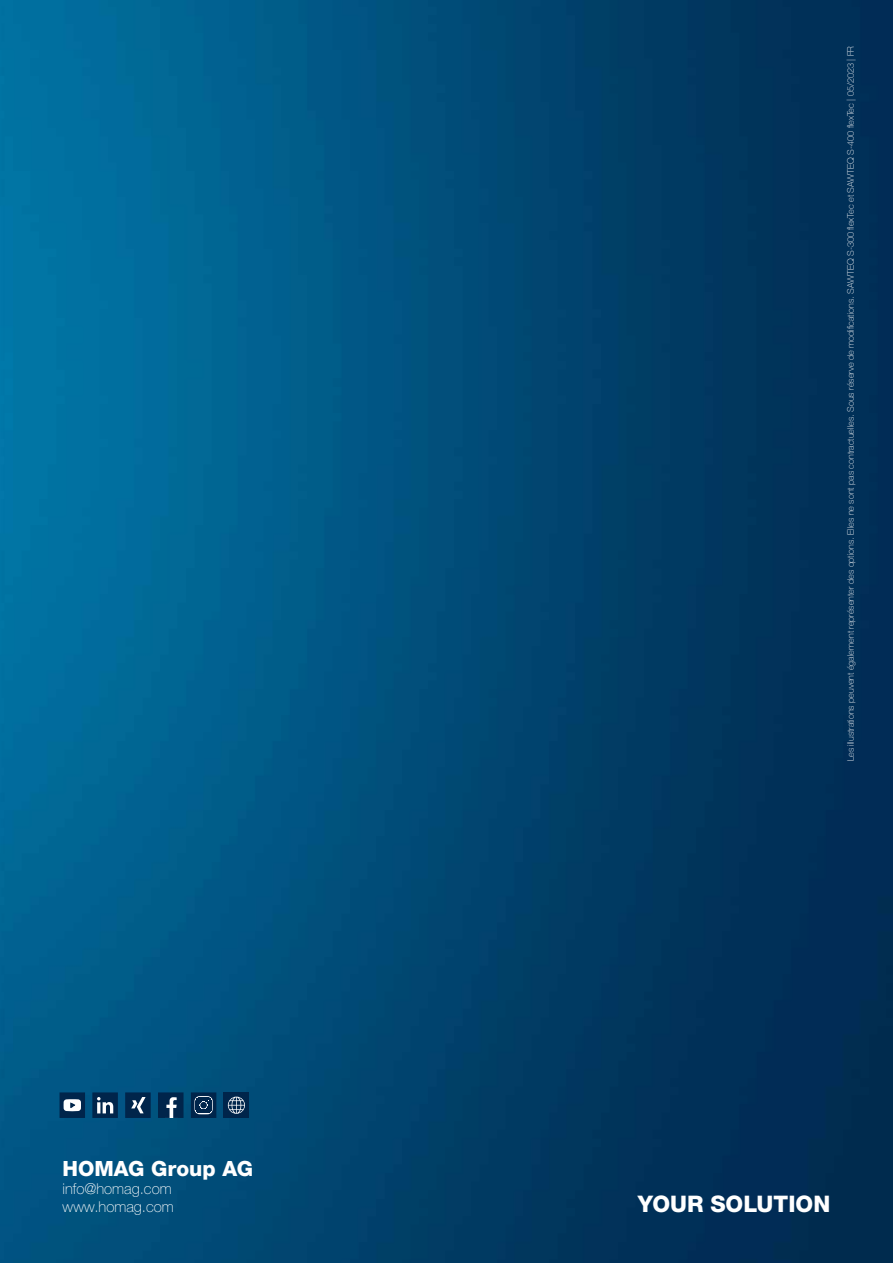
<style>
.page{position:relative;width:893px;height:1263px;background:#fff}
.page>*{position:absolute;margin:0;border:0;box-sizing:border-box;transform-origin:0 0}
.t1{font:800 22.8px "Helvetica Neue LTW1 G";color:#fff}
.t2{font:800 21px "Helvetica Neue LTW1 G";color:#fff}
.t3{font:100 15px/18px "Helvetica Neue LTW1 G";color:#fff}
.t4{font:100 9px "Helvetica Neue LTW1 G";color:#fff}
</style>
<div class="page">
<img style="left:0;top:0;width:893px;height:1263px">
<svg style="left:60px;top:1092px;width:25px;height:26px"></svg>
<svg style="left:92px;top:1092px;width:26px;height:26px"></svg>
<svg style="left:125px;top:1092px;width:26px;height:26px"></svg>
<svg style="left:158px;top:1092px;width:26px;height:26px"></svg>
<svg style="left:191px;top:1092px;width:25px;height:26px"></svg>
<div style="left:224px;top:1092px;width:25px;height:26px;background:#00254b"></div>
<svg style="left:228px;top:1096px;width:17px;height:18px"></svg>
<h2 class="t2" style="left:63px;top:1156px;width:192px">HOMAG Group AG</h2>
<h3 class="t3" style="left:63px;top:1180px;width:113px">info@homag.com www.homag.com</h3>
<p class="t4" style="left:845px;top:761px;width:717px;rotate:-90deg">Les illustrations peuvent également représenter des options. Elles ne sont pas contractuelles. Sous réserve de modifications. SAWTEQ S-300 flexTec et SAWTEQ S-400 flexTec | 05/2023 | FR</p>
<h1 class="t1" style="left:638px;top:1190px;width:194px">YOUR SOLUTION</h1>
</div>
